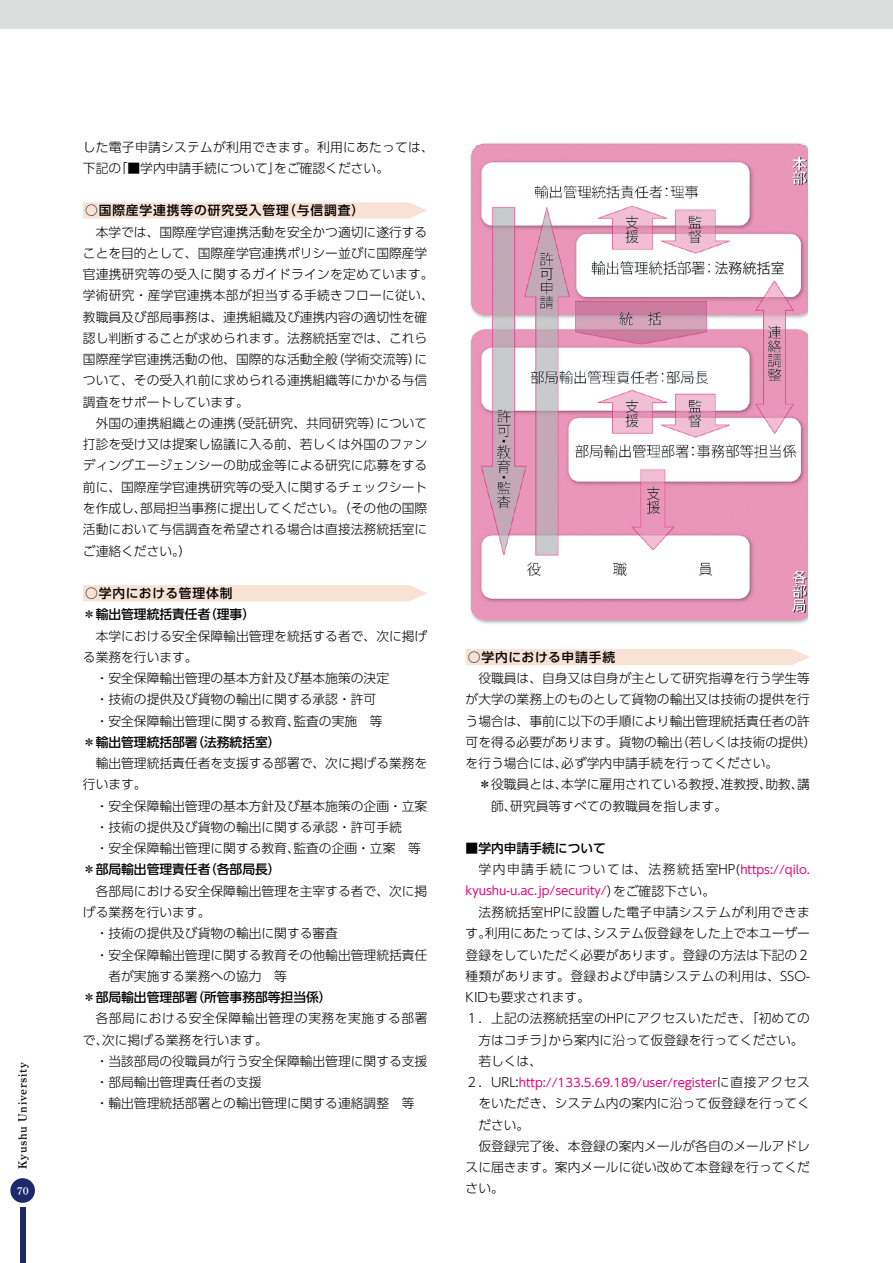
<style>
.page{position:relative;width:893px;height:1263px;background:#fff}
.page>*{position:absolute;margin:0;border:0;box-sizing:border-box;transform-origin:0 0}
.本文1_段落頭1字下げ{font:300 12.75px/21.3px "UD Shin Go Pr 6 N";color:#000}
.本文1_一字下げ_箇条書き{font:300 12.75px/21.3px "UD Shin Go Pr 6 N";color:#000}
.本文2_字下げなし_箇条書き{font:300 12.75px/21.3px "UD Shin Go Pr 6 N";color:#000;text-align:center}
.本文2_字下げなし{font:500 12.75px "UD Shin Go Pr 6 N";color:#000}
.本文1_段落頭1字下げ-2{font:300 12.75px/21.3px "UD Shin Go Pr 6 N";letter-spacing:.02em;color:#000}
.小見出し_前1行アキ_赤{font:500 12.75px "UD Shin Go Pr 6 N";letter-spacing:.07em;color:#000}
.本文1_段落頭1字下げ-3{font:300 12.75px/21.3px "UD Shin Go Pr 6 N";letter-spacing:.04em;color:#000}
.本文1_段落頭1字下げ-4{font:300 12.75px "UD Shin Go Pr 6 N";letter-spacing:.12em;color:#000}
.本文2_字下げなし_前1行アキ{font:500 12.75px "UD Shin Go Pr 6 N";color:#000}
.本文2_字下げなし_箇条書き-2{font:11.7px "UD Shin Go Pr 6 N";color:#e4007f}
.本文1_段落頭1字下げ-5{font:11.7px "UD Shin Go Pr 6 N";color:#e4007f}
.t1{font:11.7px "Shuei Min Pr 6 B";letter-spacing:.06em;color:#000}
.t2{font:10.65px "Shuei Min Pr 6 B";color:#fff}
.s1{font-weight:400;font-size:11.7px;color:#e4007f}
.s2{font-weight:300;font-size:12.75px;color:#000}
</style>
<div class="page">
<div style="left:0;top:0;width:893px;height:29px;background:#dcdddd"></div>
<div style="left:10px;top:1178px;width:25px;height:25px;background:#1f296a;border-radius:50%"></div>
<div style="left:20px;top:1208px;width:6px;height:55px;background:#1f296a"></div>
<svg style="left:83px;top:202px;width:344px;height:17px;background:#f8e4d8"></svg>
<div style="left:83px;top:585px;width:344px;height:16px;background:#f8e2d6"></div>
<div style="left:466px;top:649px;width:344px;height:16px;background:#f8e2d6"></div>
<img style="left:470px;top:143px;width:337px;height:481px">
<p class="t1" style="left:16px;top:1169px;width:108px;rotate:-90deg">Kyushu University</p>
<p class="t2" style="left:17px;top:1185px;width:13px">70</p>
<p class="本文1_段落頭1字下げ-2" style="left:83px;top:136px;width:352px">した電子申請システムが利用できます。利用にあたっては、下記の「■学内申請手続について」をご確認ください。</p>
<p class="小見出し_前1行アキ_赤" style="left:85px;top:200px;width:281px">○国際産学連携等の研究受入管理（与信調査）</p>
<p class="本文1_段落頭1字下げ" style="left:83px;top:221px;width:352px;text-indent:13px">本学では、国際産学官連携活動を安全かつ適切に遂行することを目的として、国際産学官連携ポリシー並びに国際産学官連携研究等の受入に関するガイドラインを定めています。学術研究・産学官連携本部が担当する手続きフローに従い、教職員及び部局事務は、連携組織及び連携内容の適切性を確認し判断することが求められます。法務統括室では、これら国際産学官連携活動の他、国際的な活動全般（学術交流等）について、その受入れ前に求められる連携組織等にかかる与信調査をサポートしています。</p>
<p class="本文1_段落頭1字下げ" style="left:83px;top:412px;width:346px;text-align:justify;text-indent:13px">外国の連携組織との連携（受託研究、共同研究等）について打診を受け又は提案し協議に入る前、若しくは外国のファンディングエージェンシーの助成金等による研究に応募をする前に、国際産学官連携研究等の受入に関するチェックシートを作成し、部局担当事務に提出してください。（その他の国際活動において与信調査を希望される場合は直接法務統括室にご連絡ください。）</p>
<p class="小見出し_前1行アキ_赤" style="left:85px;top:583px;width:149px">○学内における管理体制</p>
<p class="本文2_字下げなし" style="left:83px;top:604px;width:174px">＊輸出管理統括責任者（理事）</p>
<p class="本文1_段落頭1字下げ" style="left:83px;top:625px;width:346px;text-indent:13px">本学における安全保障輸出管理を統括する者で、次に掲げる業務を行います。</p>
<p class="本文1_一字下げ_箇条書き" style="left:96px;top:667px;width:295px">・安全保障輸出管理の基本方針及び基本施策の決定</p>
<p class="本文1_一字下げ_箇条書き" style="left:96px;top:688px;width:282px">・技術の提供及び貨物の輸出に関する承認・許可</p>
<p class="本文1_一字下げ_箇条書き" style="left:96px;top:710px;width:289px">・安全保障輸出管理に関する教育、監査の実施　等</p>
<p class="本文2_字下げなし" style="left:83px;top:732px;width:199px">＊輸出管理統括部署（法務統括室）</p>
<p class="本文1_段落頭1字下げ" style="left:83px;top:752px;width:346px;text-indent:13px">輸出管理統括責任者を支援する部署で、次に掲げる業務を行います。</p>
<p class="本文1_一字下げ_箇条書き" style="left:96px;top:795px;width:333px">・安全保障輸出管理の基本方針及び基本施策の企画・立案</p>
<p class="本文1_一字下げ_箇条書き" style="left:96px;top:816px;width:308px">・技術の提供及び貨物の輸出に関する承認・許可手続</p>
<p class="本文1_一字下げ_箇条書き" style="left:96px;top:837px;width:327px">・安全保障輸出管理に関する教育、監査の企画・立案　等</p>
<p class="本文2_字下げなし" style="left:83px;top:859px;width:199px">＊部局輸出管理責任者（各部局長）</p>
<p class="本文1_段落頭1字下げ" style="left:83px;top:880px;width:346px;text-indent:13px">各部局における安全保障輸出管理を主宰する者で、次に掲げる業務を行います。</p>
<p class="本文1_一字下げ_箇条書き" style="left:96px;top:922px;width:244px">・技術の提供及び貨物の輸出に関する審査</p>
<p class="本文1_一字下げ_箇条書き" style="left:108px;top:943px;width:320px;text-indent:-13px">・安全保障輸出管理に関する教育その他輸出管理統括責任者が実施する業務への協力　等</p>
<p class="本文2_字下げなし" style="left:83px;top:987px;width:250px">＊部局輸出管理部署（所管事務部等担当係）</p>
<p class="本文1_段落頭1字下げ-3" style="left:83px;top:1007px;width:346px;text-indent:13px">各部局における安全保障輸出管理の実務を実施する部署で、次に掲げる業務を行います。</p>
<p class="本文1_一字下げ_箇条書き" style="left:96px;top:1050px;width:333px">・当該部局の役職員が行う安全保障輸出管理に関する支援</p>
<p class="本文1_一字下げ_箇条書き" style="left:96px;top:1071px;width:167px">・部局輸出管理責任者の支援</p>
<p class="本文1_一字下げ_箇条書き" style="left:96px;top:1092px;width:320px">・輸出管理統括部署との輸出管理に関する連絡調整　等</p>
<p class="小見出し_前1行アキ_赤" style="left:468px;top:647px;width:149px">○学内における申請手続</p>
<p class="本文1_段落頭1字下げ" style="left:466px;top:667px;width:352px;text-indent:13px">役職員は、自身又は自身が主として研究指導を行う学生等が大学の業務上のものとして貨物の輸出又は技術の提供を行う場合は、事前に以下の手順により輸出管理統括責任者の許可を得る必要があります。貨物の輸出（若しくは技術の提供）を行う場合には、必ず学内申請手続を行ってください。</p>
<p class="本文1_段落頭1字下げ" style="left:491px;top:773px;width:320px;text-indent:-13px">＊役職員とは、本学に雇用されている教授、准教授、助教､講師、研究員等すべての教職員を指します。</p>
<p class="本文2_字下げなし_前1行アキ" style="left:466px;top:838px;width:142px">■学内申請手続について</p>
<p class="本文1_段落頭1字下げ-4" style="left:478px;top:859px;width:333px">学内申請手続については、法務統括室HP(<span class="s1">https://qilo.</span></p>
<p class="本文1_段落頭1字下げ-5" style="left:466px;top:881px;width:251px">kyushu-u.ac.jp/security/<span class="s2">）をご確認下さい。</span></p>
<p class="本文1_段落頭1字下げ" style="left:466px;top:901px;width:346px;text-align:justify;text-indent:13px">法務統括室HPに設置した電子申請システムが利用できます。利用にあたっては、システム仮登録をした上で本ユーザー登録をしていただく必要があります。登録の方法は下記の２種類があります。登録および申請システムの利用は、SSO-KIDも要求されます。</p>
<p class="本文2_字下げなし_箇条書き" style="left:466px;top:1007px;width:346px">１．上記の法務統括室のHPにアクセスいただき、「初めての方はコチラ」から案内に沿って仮登録を行ってください。</p>
<p class="本文1_段落頭1字下げ" style="left:478px;top:1050px;width:65px">若しくは、</p>
<p class="本文2_字下げなし_箇条書き-2" style="left:466px;top:1073px;width:346px"><span class="s2">２．URL:</span>http://133.5.69.189/user/register<span class="s2">に直接アクセス</span></p>
<p class="本文2_字下げなし_箇条書き" style="left:478px;top:1092px;width:333px;text-align:left">をいただき、システム内の案内に沿って仮登録を行ってください。</p>
<p class="本文1_段落頭1字下げ" style="left:466px;top:1135px;width:346px;text-align:justify;text-indent:13px">仮登録完了後、本登録の案内メールが各自のメールアドレスに届きます。案内メールに従い改めて本登録を行ってください。</p>
</div>
